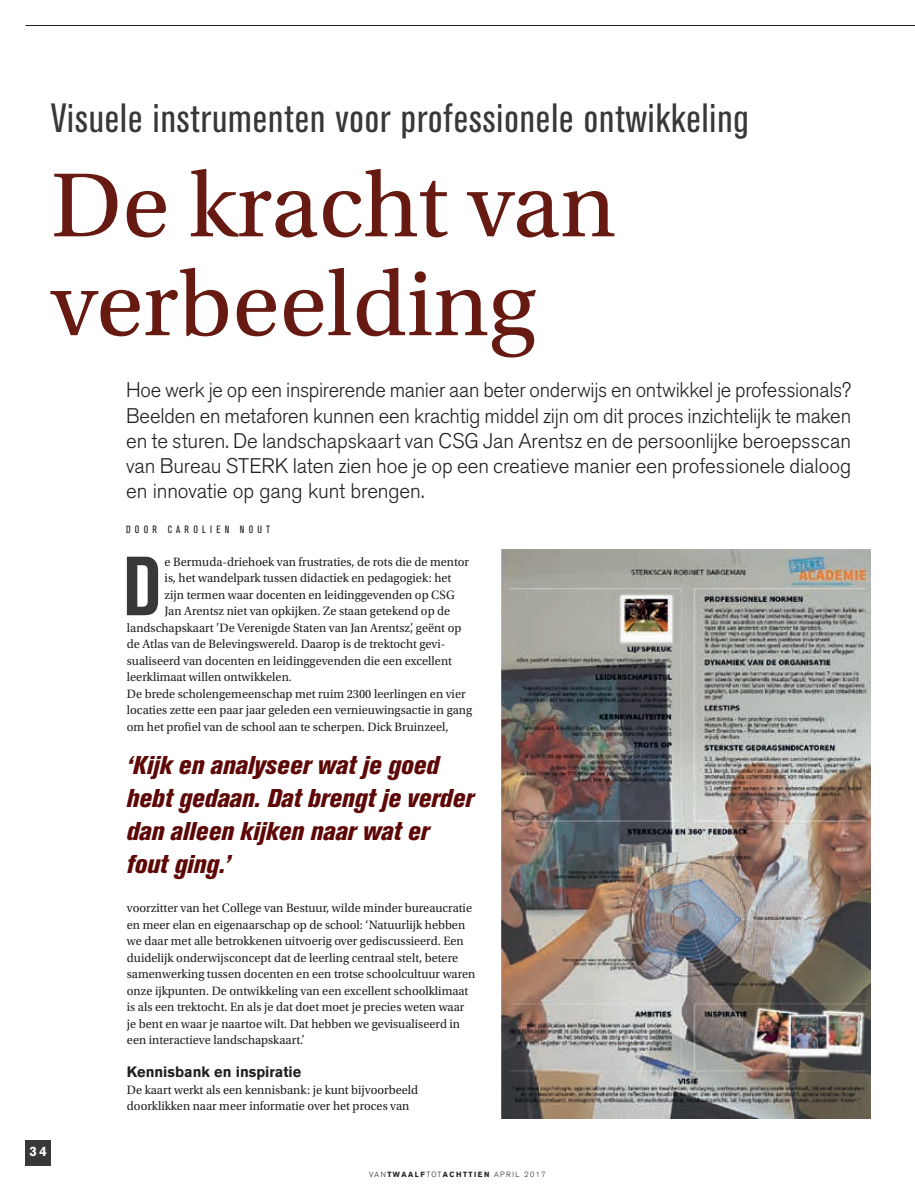
<style>
.page{position:relative;width:915px;height:1191px;background:#fff}
.page>*{position:absolute;margin:0;border:0;box-sizing:border-box;transform-origin:0 0}
.t1{font:95.85px/98.9px "Utopia Std";color:#661a11}
.t2{font:700 condensed 82.8px "Akzidenz Grotesk BQ";color:#383839}
.t3{font:condensed 40.5px "Akzidenz Grotesk BQ";letter-spacing:.025em;color:#383839}
.t4{font:italic 800 condensed 25.5px/33px "Akzidenz Grotesk BQ";color:#5d0706}
.t5{font:300 21px/25.2px "Akzidenz Grotesk BQ";letter-spacing:-.005em;color:#231f20;text-align:justify;scale:.95 1}
.t6{font:700 15px "Akzidenz Grotesk BQ";color:#231f20}
.t7{font:700 13.5px "Akzidenz Grotesk BQ";color:#fff}
.t8{font:12.75px/16.5px "Utopia Std";color:#231f20}
.t9{font:condensed 10.5px "Akzidenz Grotesk BQ";letter-spacing:.4em;color:#231f20}
.t10{font:300 7.5px "Akzidenz Grotesk BQ";letter-spacing:.2em;color:#231f20}
.s1{font-weight:700}
</style>
<div class="page">
<img style="left:501px;top:549px;width:368px;height:569px">
<div style="left:26px;top:1140px;width:25px;height:25px;background:#383839"></div>
<hr style="left:26px;top:25px;width:888px;height:1px;background:#231f20">
<h3 class="t3" style="left:51px;top:95px;width:699px">Visuele instrumenten voor professionele ontwikkeling</h3>
<h1 class="t1" style="left:51px;top:157px;width:566px">De kracht van verbeelding</h1>
<p class="t5" style="left:126px;top:378px;width:764px">Hoe werk je op een inspirerende manier aan beter onderwijs en ontwikkel je professionals?<br>Beelden en metaforen kunnen een krachtig middel zijn om dit proces inzichtelijk te maken en te sturen. De landschapskaart van CSG Jan Arentsz en de persoonlijke beroepsscan van Bureau STERK laten zien hoe je op een creatieve manier een professionele dialoog en innovatie op gang kunt brengen.</p>
<p class="t9" style="left:126px;top:524px;width:145px">DOOR CAROLIEN NOUT</p>
<h2 class="t2" style="left:123px;top:539px;width:40px">D</h2>
<p class="t8" style="left:164px;top:553px;width:306px">e Bermuda-driehoek van frustraties, de rots die de mentor</p>
<p class="t8" style="left:164px;top:570px;width:288px">is, het wandelpark tussen didactiek en pedagogiek: het</p>
<p class="t8" style="left:164px;top:586px;width:291px">zijn termen waar docenten en leidinggevenden op CSG</p>
<p class="t8" style="left:164px;top:603px;width:287px">Jan Arentsz niet van opkijken. Ze staan getekend op de</p>
<p class="t8" style="left:127px;top:619px;width:336px">landschapskaart ’De Verenigde Staten van Jan Arentsz’, geënt op</p>
<p class="t8" style="left:127px;top:636px;width:320px">de Atlas van de Belevingswereld. Daarop is de trektocht gevi-</p>
<p class="t8" style="left:127px;top:652px;width:326px">sualiseerd van docenten en leidinggevenden die een excellent</p>
<p class="t8" style="left:127px;top:669px;width:166px">leerklimaat willen ontwikkelen.</p>
<p class="t8" style="left:127px;top:685px;width:340px">De brede scholengemeenschap met ruim 2300 leerlingen en vier</p>
<p class="t8" style="left:127px;top:702px;width:346px">locaties zette een paar jaar geleden een vernieuwingsactie in gang</p>
<p class="t8" style="left:127px;top:718px;width:323px">om het profiel van de school aan te scherpen. Dick Bruinzeel,</p>
<h3 class="t4" style="left:126px;top:748px;width:348px">‘Kijk en analyseer wat je goed hebt gedaan. Dat brengt je verder dan alleen kijken naar wat er fout ging.’</h3>
<p class="t7" style="left:30px;top:1143px;width:19px">34</p>
<p class="t8" style="left:127px;top:900px;width:350px">voorzitter van het College van Bestuur, wilde minder bureaucratie en meer elan en eigenaarschap op de school: ‘Natuurlijk hebben we daar met alle betrokkenen uitvoerig over gediscussieerd. Een duidelijk onderwijsconcept dat de leerling centraal stelt, betere samenwerking tussen docenten en een trotse schoolcultuur waren onze ijkpunten. De ontwikkeling van een excellent schoolklimaat is als een trektocht. En als je dat doet moet je precies weten waar je bent en waar je naartoe wilt. Dat hebben we gevisualiseerd in een interactieve landschapskaart.’</p>
<p class="t6" style="left:127px;top:1063px;width:176px">Kennisbank en inspiratie</p>
<p class="t8" style="left:127px;top:1081px;width:293px">De kaart werkt als een kennisbank: je kunt bijvoorbeeld doorklikken naar meer informatie over het proces van</p>
<p class="t10" style="left:369px;top:1170px;width:178px">VAN<span class="s1">TWAALF</span>TOT<span class="s1">ACHTTIEN</span> APRIL 2017</p>
</div>
